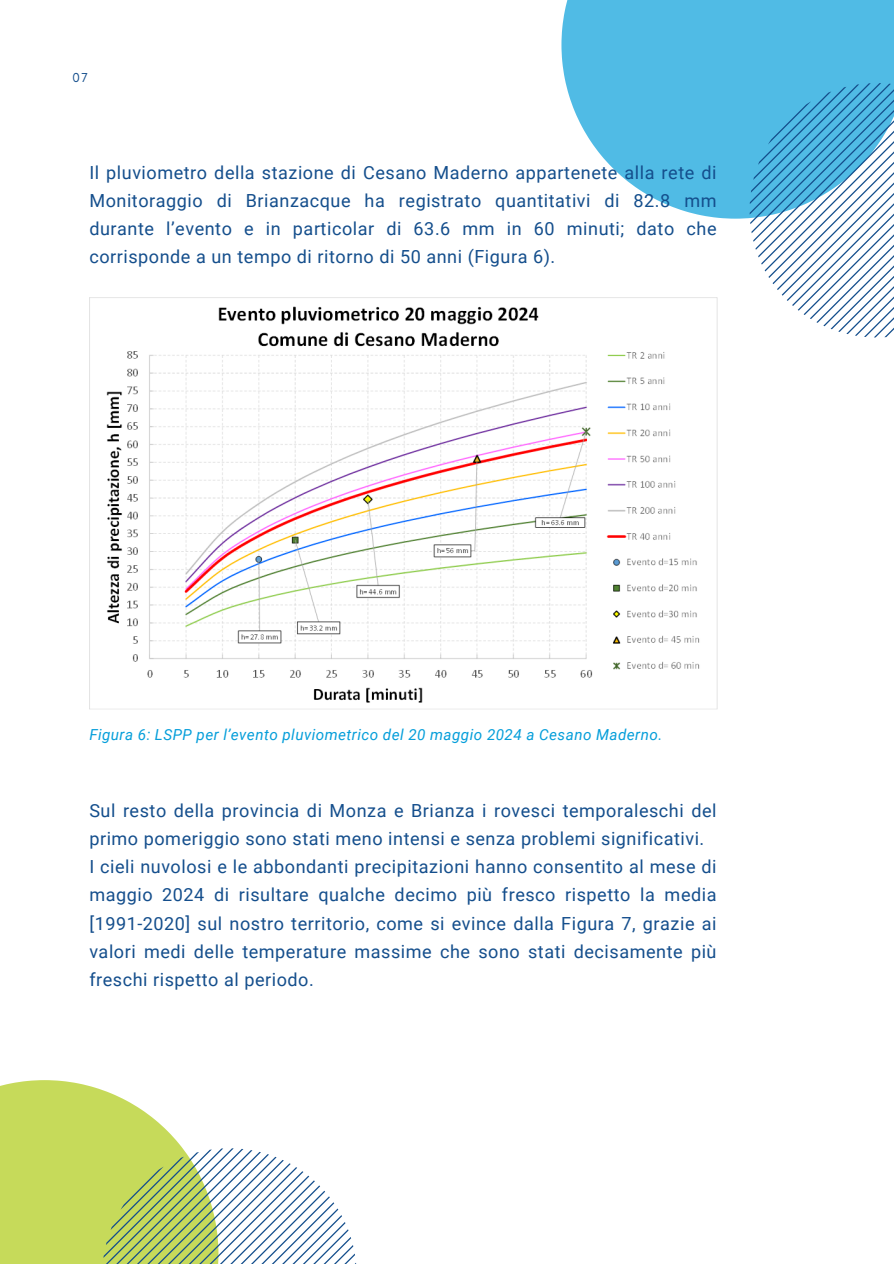
<style>
.page{position:relative;width:894px;height:1264px;background:#fff}
.page>*{position:absolute;margin:0;border:0;box-sizing:border-box;transform-origin:0 0}
.t1{font:18px/28.2px "Roboto";letter-spacing:.03em;color:#144e8c;text-align:justify}
.t2{font:italic 15.15px "Roboto";letter-spacing:.03em;color:#059eda}
.t3{font:13.2px "Glacial Indifference";color:#144e8c}
</style>
<div class="page">
<svg style="left:561px;top:0;width:332px;height:219px;background:#66c3e8"></svg>
<svg style="left:749px;top:83px;width:144px;height:254px"></svg>
<svg style="left:0;top:1080px;width:183px;height:183px;background:#ccde6d"></svg>
<svg style="left:102px;top:1148px;width:254px;height:115px"></svg>
<img style="left:89px;top:297px;width:628px;height:412px">
<p class="t3" style="left:73px;top:70px;width:17px">07</p>
<p class="t1" style="left:89px;top:158px;width:628px">Il pluviometro della stazione di Cesano Maderno appartenete alla rete di Monitoraggio di Brianzacque ha registrato quantitativi di 82.8 mm durante l’evento e in particolar di 63.6 mm in 60 minuti; dato che corrisponde a un tempo di ritorno di 50 anni (Figura 6).</p>
<p class="t2" style="left:89px;top:726px;width:574px">Figura 6: LSPP per l’evento pluviometrico del 20 maggio 2024 a Cesano Maderno.</p>
<p class="t1" style="left:89px;top:796px;width:628px">Sul resto della provincia di Monza e Brianza i rovesci temporaleschi del primo pomeriggio sono stati meno intensi e senza problemi significativi.</p>
<h1 class="t1" style="left:89px;top:853px;width:628px">I cieli nuvolosi e le abbondanti precipitazioni hanno consentito al mese di maggio 2024 di risultare qualche decimo più fresco rispetto la media [1991-2020] sul nostro territorio, come si evince dalla Figura 7, grazie ai valori medi delle temperature massime che sono stati decisamente più freschi rispetto al periodo.</h1>
</div>
